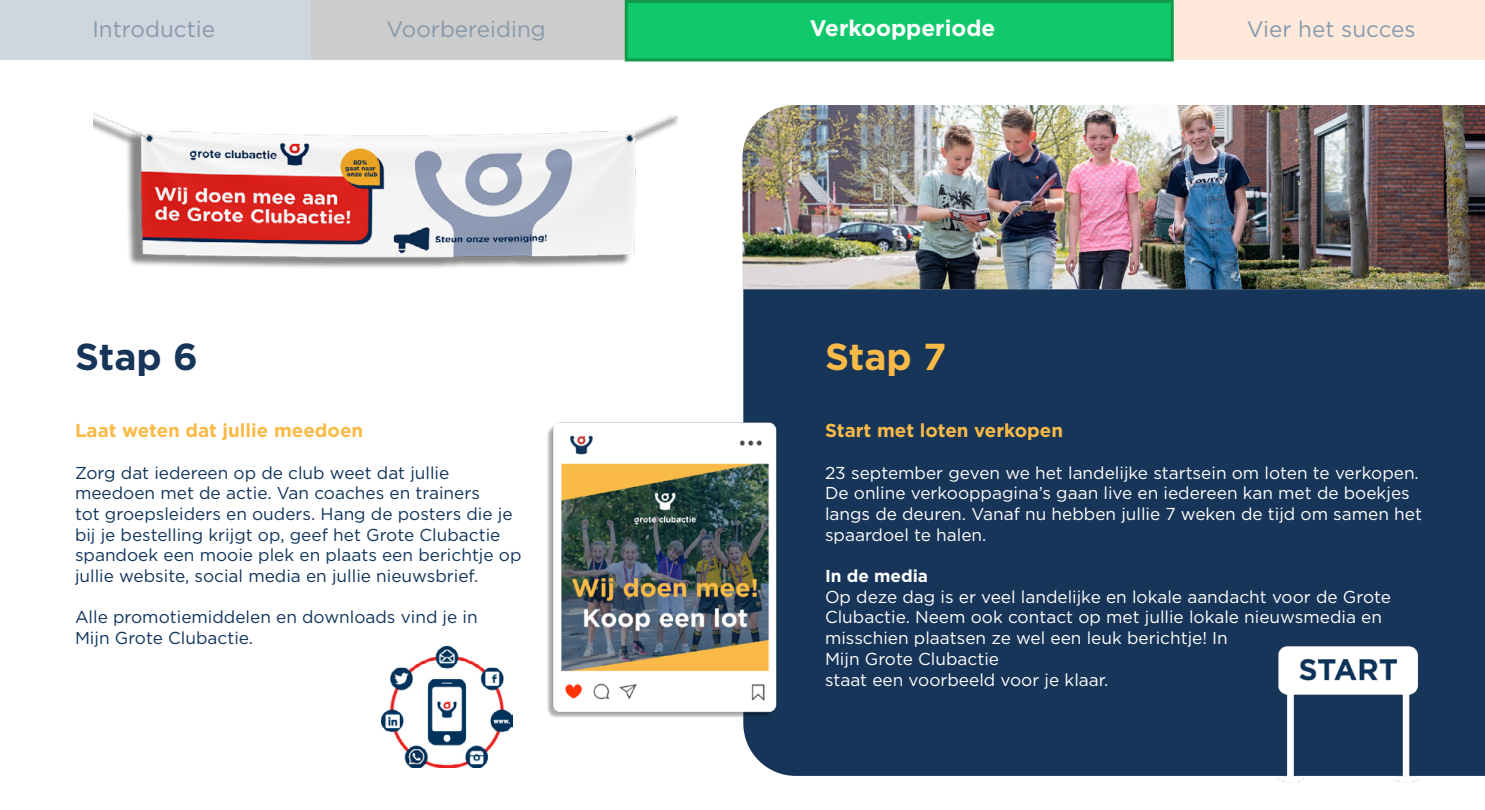
<style>
.page{position:relative;width:1485px;height:810px;background:#fff}
.page>*{position:absolute;margin:0;border:0;box-sizing:border-box;transform-origin:0 0}
.t1{font:700 37.5px "Gotham";color:#f9ba48}
.t2{font:700 37.5px "Gotham";color:#173558}
.t3{font:22.5px "Gotham";color:#869aac}
.t4{font:700 22.5px "Gotham";color:#fff}
.t5{font:700 18.75px "Gotham";color:#f9ba48}
.t6{font:17.25px/20.7px "Gotham";color:#fff}
.t7{font:17.25px/20.7px "Gotham";color:#11355b}
.t8{font:700 17.25px "Gotham";color:#fff}
</style>
<div class="page">
<div style="left:0;top:0;width:311px;height:60px;background:#cfd6de"></div>
<div style="left:311px;top:0;width:315px;height:60px;background:#ccc"></div>
<div style="left:625px;top:0;width:549px;height:62px;background:#11c96d;border:3px solid #119b48"></div>
<div style="left:1174px;top:0;width:311px;height:60px;background:#ffe9db"></div>
<div style="left:743px;top:289px;width:742px;height:487px;background:#173558"></div>
<img style="left:1264px;top:636px;width:162px;height:147px">
<img style="left:742px;top:105px;width:743px;height:184px">
<img style="left:93px;top:113px;width:585px;height:155px">
<img style="left:547px;top:396px;width:248px;height:341px">
<img style="left:382px;top:646px;width:130px;height:122px">
<h2 class="t3" style="left:92px;top:15px;width:124px">Introductie</h2>
<h2 class="t3" style="left:387px;top:15px;width:161px">Voorbereiding</h2>
<h2 class="t4" style="left:810px;top:15px;width:187px">Verkoopperiode</h2>
<h2 class="t3" style="left:1247px;top:15px;width:171px">Vier het succes</h2>
<h1 class="t2" style="left:75px;top:335px;width:124px">Stap 6</h1>
<p class="t5" style="left:75px;top:420px;width:290px">Laat weten dat jullie meedoen</p>
<p class="t7" style="left:75px;top:462px;width:448px">Zorg dat iedereen op de club weet dat jullie meedoen met de actie. Van coaches en trainers<br>tot groepsleiders en ouders. Hang de posters die je bij je bestelling krijgt op, geef het Grote Clubactie spandoek een mooie plek en plaats een berichtje op jullie website, social media en jullie nieuwsbrief.</p>
<p class="t7" style="left:75px;top:607px;width:404px">Alle promotiemiddelen en downloads vind je in<br>Mijn Grote Clubactie.</p>
<h1 class="t1" style="left:825px;top:335px;width:123px">Stap 7</h1>
<p class="t5" style="left:825px;top:420px;width:240px">Start met loten verkopen</p>
<p class="t6" style="left:825px;top:462px;width:599px">23 september geven we het landelijke startsein om loten te verkopen.<br>De online verkooppagina’s gaan live en iedereen kan met de boekjes langs de deuren. Vanaf nu hebben jullie 7 weken de tijd om samen het spaardoel te halen.</p>
<p class="t8" style="left:825px;top:566px;width:105px">In de media</p>
<p class="t6" style="left:825px;top:586px;width:568px">Op deze dag is er veel landelijke en lokale aandacht voor de Grote Clubactie. Neem ook contact op met jullie lokale nieuwsmedia en misschien plaatsen ze wel een leuk berichtje! In<br>Mijn Grote Clubactie<br>staat een voorbeeld voor je klaar.</p>
</div>
